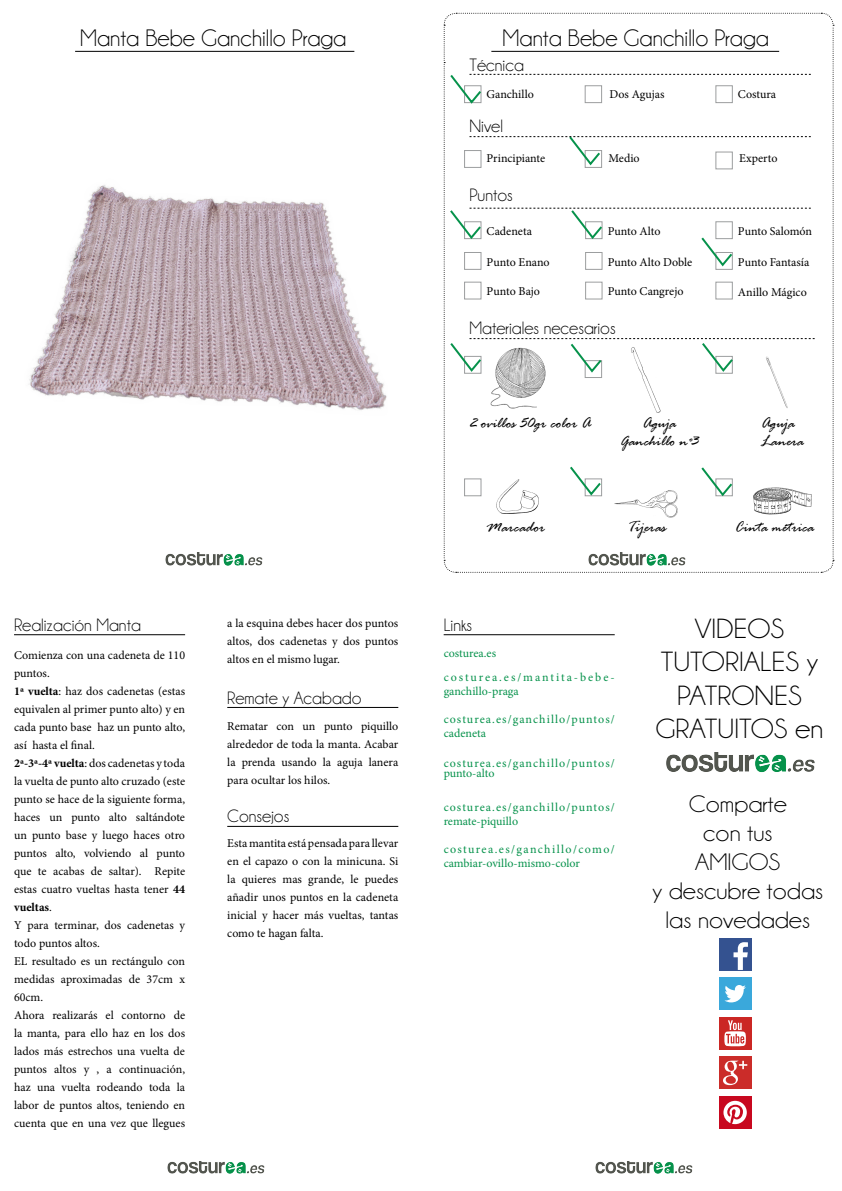
<style>
.page{position:relative;width:842px;height:1191px;background:#fff}
.page>*{position:absolute;margin:0;border:0;box-sizing:border-box;transform-origin:0 0}
.t1{font:28px/33.6px "Champagne&Limousines";color:#000;text-align:center;scale:1.08 1}
.t2{font:24px "Champagne&Limousines";color:#000}
.t3{font:24px "Champagne&Limousines";color:#000;scale:1.08 1}
.t4{font:18px "Champagne&Limousines";color:#000}
.t5{font:italic 16px "Rage";color:#000}
.t6{font:12px/18px "Minion Pro";color:#000;text-align:justify}
.t7{font:12px/14px "Minion Pro";letter-spacing:.08em;color:#06924b}
.t8{font:12px/14px "Minion Pro";letter-spacing:.055em;color:#06924b}
.t9{font:12px/14px "Minion Pro";letter-spacing:.15em;color:#06924b}
.t10{font:12px "Minion Pro";color:#06924b}
.s1{font-weight:700}
</style>
<div class="page">
<img style="left:29px;top:185px;width:358px;height:225px">
<img style="left:666px;top:752px;width:149px;height:21px">
<img style="left:165px;top:552px;width:98px;height:14px">
<img style="left:595px;top:1161px;width:98px;height:13px">
<img style="left:167px;top:1161px;width:98px;height:13px">
<hr style="left:14px;top:634px;width:171px;height:1px;background:#000">
<hr style="left:75px;top:51px;width:279px;height:1px;background:#000">
<hr style="left:227px;top:826px;width:171px;height:1px;background:#000">
<hr style="left:444px;top:634px;width:171px;height:1px;background:#000">
<div style="left:719px;top:1096px;width:32px;height:32px;background:#c8081f"></div>
<svg style="left:723px;top:1100px;width:24px;height:24px"></svg>
<div style="left:719px;top:1056px;width:32px;height:33px;background:#cb2c29"></div>
<svg style="left:723px;top:1060px;width:24px;height:25px"></svg>
<div style="left:719px;top:1017px;width:32px;height:32px;background:#cb2724"></div>
<svg style="left:724px;top:1020px;width:22px;height:26px"></svg>
<div style="left:719px;top:977px;width:32px;height:32px;background:#3aa8db"></div>
<svg style="left:724px;top:985px;width:22px;height:17px"></svg>
<div style="left:719px;top:938px;width:32px;height:32px;background:#345290"></div>
<svg style="left:733px;top:942px;width:15px;height:28px"></svg>
<hr style="left:227px;top:707px;width:171px;height:1px;background:#000">
<svg style="left:443px;top:12px;width:391px;height:561px"></svg>
<p class="t2" style="left:80px;top:25px;width:268px">Manta Bebe Ganchillo Praga</p>
<p class="t2" style="left:503px;top:25px;width:268px">Manta Bebe Ganchillo Praga</p>
<p class="t4" style="left:469px;top:54px;width:56px">Técnica</p>
<p class="t6" style="left:487px;top:85px;width:49px">Ganchillo</p>
<p class="t6" style="left:609px;top:85px;width:56px">Dos Agujas</p>
<p class="t6" style="left:738px;top:85px;width:40px">Costura</p>
<p class="t4" style="left:469px;top:116px;width:35px">Nivel</p>
<p class="t6" style="left:487px;top:150px;width:60px">Principiante</p>
<p class="t4" style="left:469px;top:185px;width:45px">Puntos</p>
<p class="t6" style="left:608px;top:150px;width:33px">Medio</p>
<p class="t6" style="left:739px;top:150px;width:40px">Experto</p>
<p class="t6" style="left:487px;top:222px;width:47px">Cadeneta</p>
<p class="t6" style="left:608px;top:222px;width:54px">Punto Alto</p>
<p class="t6" style="left:738px;top:222px;width:76px">Punto Salomón</p>
<p class="t6" style="left:487px;top:253px;width:65px">Punto Enano</p>
<p class="t6" style="left:608px;top:253px;width:86px">Punto Alto Doble</p>
<p class="t6" style="left:738px;top:253px;width:73px">Punto Fantasía</p>
<p class="t6" style="left:487px;top:283px;width:55px">Punto Bajo</p>
<p class="t6" style="left:608px;top:283px;width:77px">Punto Cangrejo</p>
<p class="t6" style="left:738px;top:283px;width:70px">Anillo Mágico</p>
<p class="t4" style="left:14px;top:614px;width:128px">Realización Manta</p>
<p class="t6" style="left:14px;top:646px;width:173px">Comienza con una cadeneta de 110 puntos.</p>
<p class="t6" style="left:14px;top:682px;width:173px"><span class="s1">1ª vuelta</span>: haz dos cadenetas (estas equivalen al primer punto alto) y en cada punto base haz un punto alto, así hasta el final.</p>
<p class="t6" style="left:14px;top:754px;width:173px"><span class="s1">2ª-3ª-4ª vuelta</span>: dos cadenetas y toda la vuelta de punto alto cruzado (este punto se hace de la siguiente forma, haces un punto alto saltándote un punto base y luego haces otro puntos alto, volviendo al punto que te acabas de saltar). Repite estas cuatro vueltas hasta tener <span class="s1">44 vueltas</span>.</p>
<p class="t6" style="left:14px;top:916px;width:173px">Y para terminar, dos cadenetas y todo puntos altos.</p>
<p class="t6" style="left:14px;top:952px;width:173px">EL resultado es un rectángulo con medidas aproximadas de 37cm x 60cm.</p>
<p class="t6" style="left:14px;top:1006px;width:173px">Ahora realizarás el contorno de la manta, para ello haz en los dos lados más estrechos una vuelta de puntos altos y , a continuación, haz una vuelta rodeando toda la labor de puntos altos, teniendo en cuenta que en una vez que llegues</p>
<p class="t6" style="left:227px;top:614px;width:173px">a la esquina debes hacer dos puntos altos, dos cadenetas y dos puntos altos en el mismo lugar.</p>
<p class="t4" style="left:227px;top:687px;width:136px">Remate y Acabado</p>
<p class="t6" style="left:227px;top:717px;width:173px">Rematar con un punto piquillo alrededor de toda la manta. Acabar la prenda usando la aguja lanera para ocultar los hilos.</p>
<p class="t4" style="left:227px;top:805px;width:64px">Consejos</p>
<p class="t6" style="left:227px;top:834px;width:173px">Esta mantita está pensada para llevar en el capazo o con la minicuna. Si la quieres mas grande, le puedes añadir unos puntos en la cadeneta inicial y hacer más vueltas, tantas como te hagan falta.</p>
<p class="t4" style="left:469px;top:318px;width:148px">Materiales necesarios</p>
<p class="t5" style="left:469px;top:414px;width:123px">2 ovillos 50gr color A</p>
<p class="t5" style="left:642px;top:414px;width:36px">Aguja</p>
<p class="t5" style="left:620px;top:432px;width:80px">Ganchillo nº3</p>
<p class="t5" style="left:761px;top:414px;width:36px">Aguja</p>
<p class="t5" style="left:761px;top:432px;width:45px">Lanera</p>
<p class="t5" style="left:487px;top:519px;width:60px">Marcador</p>
<p class="t5" style="left:627px;top:519px;width:40px">Tijeras</p>
<p class="t5" style="left:735px;top:519px;width:81px">Cinta métrica</p>
<p class="t4" style="left:444px;top:614px;width:30px">Links</p>
<p class="t10" style="left:444px;top:645px;width:54px">costurea.es</p>
<p class="t9" style="left:444px;top:670px;width:172px">costurea.es/mantita-bebe&shy;ganchillo-praga</p>
<p class="t7" style="left:444px;top:712px;width:173px">costurea.es/ganchillo/puntos/ cadeneta</p>
<p class="t7" style="left:444px;top:758px;width:173px;line-height:10px">costurea.es/ganchillo/puntos/ punto-alto</p>
<p class="t7" style="left:444px;top:800px;width:173px">costurea.es/ganchillo/puntos/ remate-piquillo</p>
<p class="t8" style="left:444px;top:842px;width:173px">costurea.es/ganchillo/como/ cambiar-ovillo-mismo-color</p>
<p class="t1" style="left:695px;top:611px;width:85px">VIDEOS</p>
<p class="t1" style="left:661px;top:645px;width:147px">TUTORIALES y</p>
<p class="t1" style="left:655px;top:678px;width:157px">PATRONES<br>GRATUITOS en</p>
<p class="t3" style="left:689px;top:790px;width:92px">Comparte</p>
<p class="t3" style="left:703px;top:819px;width:66px">con tus</p>
<p class="t3" style="left:695px;top:848px;width:80px">AMIGOS</p>
<p class="t3" style="left:652px;top:877px;width:160px">y descubre todas</p>
<p class="t3" style="left:665px;top:906px;width:135px">las novedades</p>
</div>
